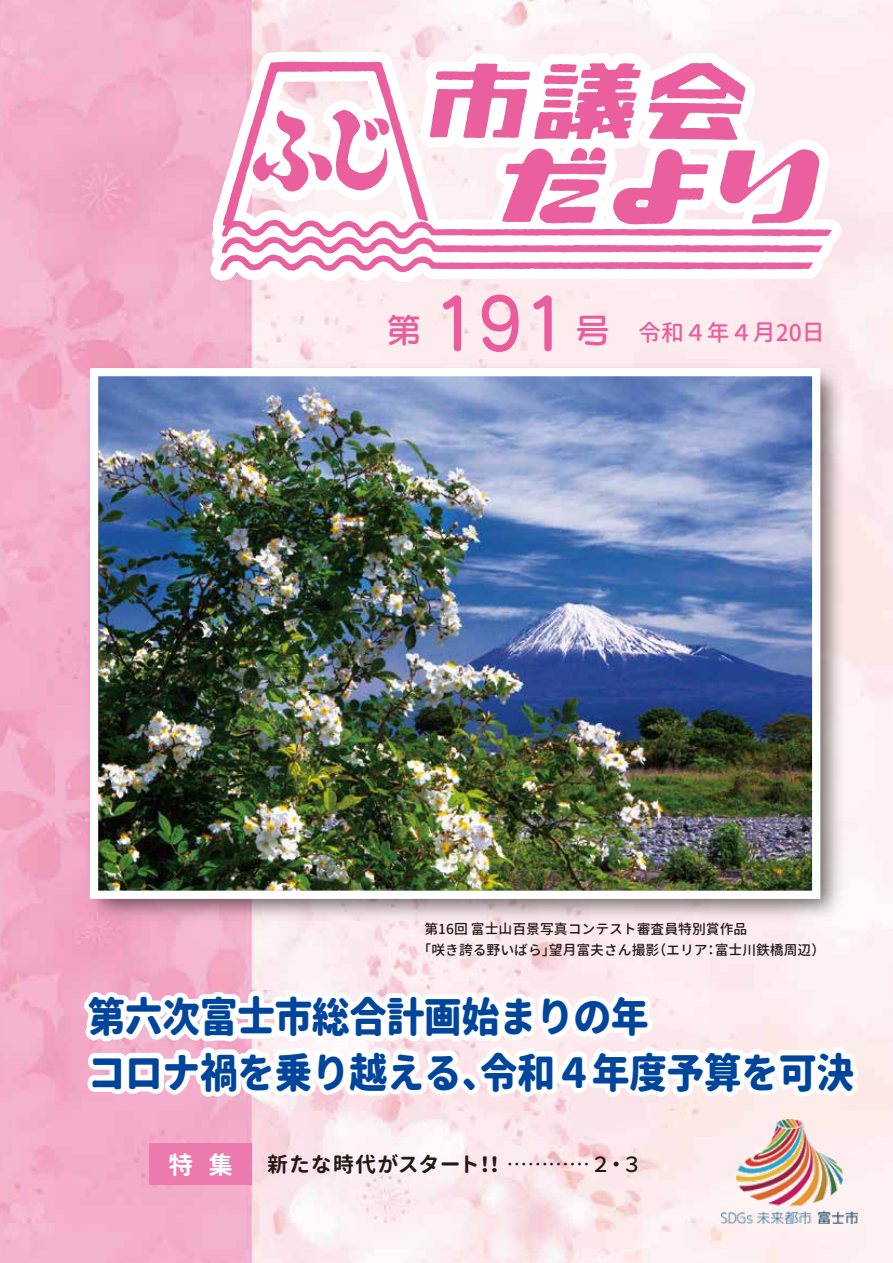
<style>
.page{position:relative;width:893px;height:1263px;background:#fff}
.page>*{position:absolute;margin:0;border:0;box-sizing:border-box;transform-origin:0 0}
.t1{font:800 41.25px/55.2px "Gen Jyuu Gothic";letter-spacing:-.02em;color:#00459c;scale:.93 1}
.t2{font:700 24.6px "Gen Jyuu Gothic";color:#fff}
.t3{font:500 22.95px "Gen Jyuu Gothic";color:#e95d9d}
.t4{font:700 21px "Gen Jyuu Gothic";letter-spacing:.04em;color:#221815}
.t5{font:500 13.8px/21.3px "Gen Jyuu Gothic";color:#221815}
.s1{font-family:"Seurat Pro DB";font-weight:400;font-size:34.35px}
.s2{font-family:"Seurat Pro DB";font-weight:400;font-size:69.6px}
.s3{font-weight:400}
.s4{font-weight:500}
</style>
<div class="page">
<svg style="left:195px;top:0;width:659px;height:128px"></svg>
<svg style="left:413px;top:0;width:145px;height:40px"></svg>
<svg style="left:194px;top:128px;width:675px;height:314px"></svg>
<svg style="left:193px;top:129px;width:650px;height:200px"></svg>
<svg style="left:772px;top:0;width:73px;height:310px"></svg>
<div style="left:627px;top:0;width:145px;height:40px;background:#fef3f7"></div>
<svg style="left:305px;top:0;width:108px;height:40px"></svg>
<svg style="left:220px;top:40px;width:603px;height:315px"></svg>
<img style="left:78px;top:355px;width:774px;height:314px">
<img style="left:99px;top:377px;width:712px;height:292px">
<img style="left:75px;top:669px;width:792px;height:594px">
<img style="left:722px;top:1120px;width:135px;height:103px">
<div style="left:90px;top:368px;width:730px;height:531px;border:8px solid #fff"></div>
<h3 class="t3" style="left:387px;top:317px;width:439px"><span class="s1">第</span> <span class="s2">191</span> <span class="s1">号</span> 令和４年４月20日</h3>
<p class="t5" style="left:418px;top:918px;width:409px;text-indent:7px">第16回 富士山百景写真コンテスト審査員特別賞作品<br>「咲き誇る野いばら」望月富夫さん撮影（エリア：富士川鉄橋周辺）</p>
<h1 class="t1" style="left:88px;top:989px;width:826px">第六次富士市総合計画始まりの年<br>コロナ禍を乗り越える、令和４年度予算を可決</h1>
<h2 class="t2" style="left:168px;top:1147px;width:66px">特 集</h2>
<h3 class="t4" style="left:267px;top:1149px;width:377px">新たな時代がスタート！！<span class="s3">…………</span><span class="s4">２・３</span></h3>
</div>
